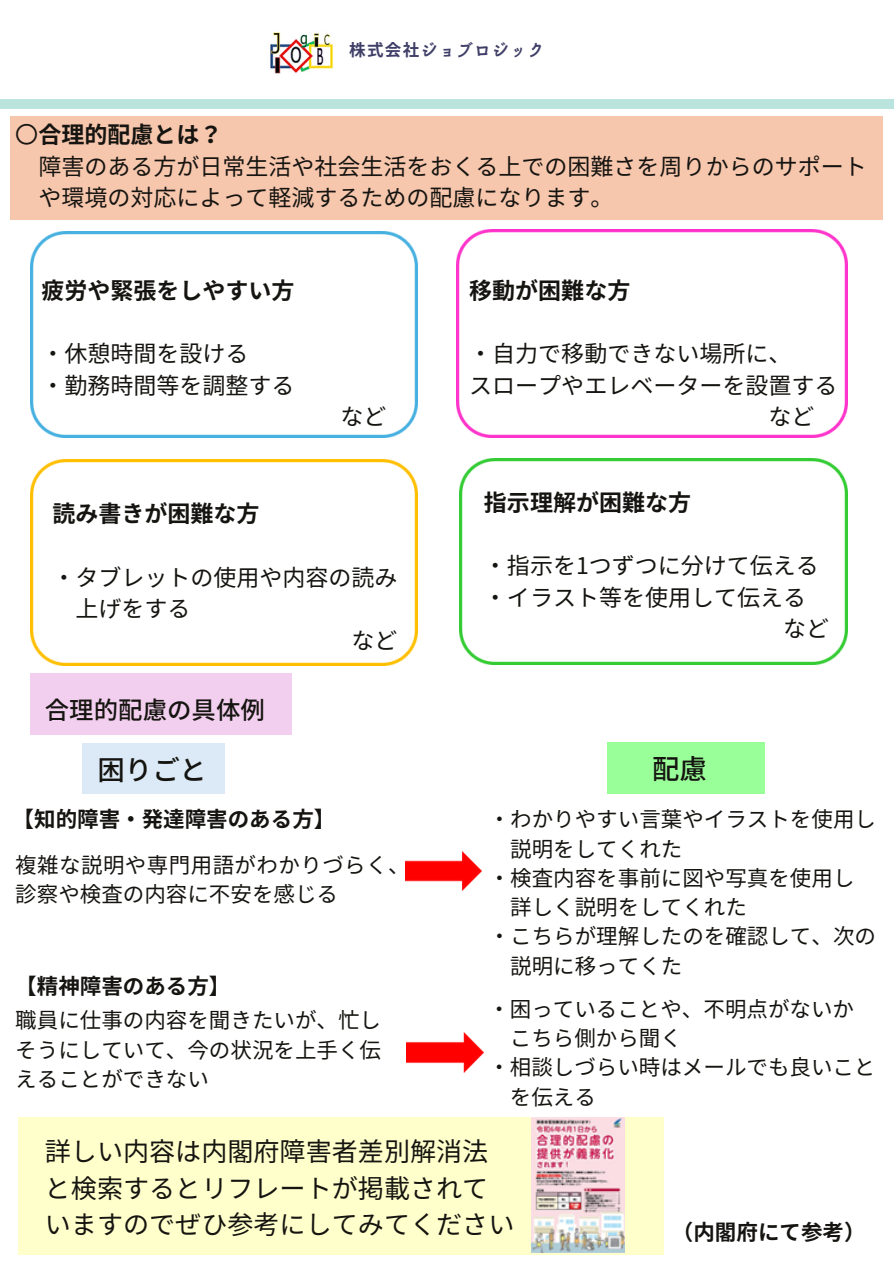
<style>
.page{position:relative;width:894px;height:1264px;background:#fff}
.page>*{position:absolute;margin:0;border:0;box-sizing:border-box;transform-origin:0 0}
.t1{font:500 27.45px "Noto Sans JP";color:#151410}
.t2{font:26.1px/36px "Noto Sans JP";color:#151410}
.t3{font:500 24.45px "Noto Sans JP";color:#151410}
.t4{font:22.95px/31.5px "Noto Sans JP";color:#151410}
.t5{font:700 22.95px "Noto Sans JP";color:#151410}
.t6{font:21.45px/29.2px "Noto Sans JP";color:#151410}
.t7{font:700 21.45px "Noto Sans JP";color:#151410}
.t8{font:700 16.5px "irohakaku C";letter-spacing:.08em;color:#3f3e67}
.s1{font-weight:700}
</style>
<div class="page">
<div style="left:0;top:99px;width:893px;height:9px;background:#bce4df"></div>
<img style="left:270px;top:32px;width:63px;height:42px">
<img style="left:30px;top:231px;width:387px;height:206px">
<img style="left:456px;top:229px;width:390px;height:208px">
<img style="left:30px;top:459px;width:387px;height:206px">
<img style="left:459px;top:458px;width:387px;height:206px">
<img style="left:405px;top:851px;width:76px;height:39px">
<img style="left:407px;top:1032px;width:76px;height:40px">
<img style="left:531px;top:1117px;width:93px;height:134px">
<p class="t8" style="left:349px;top:39px;width:197px">株式会社ジョブロジック</p>
<h4 class="t4" style="left:38px;top:118px;width:829px;text-indent:-23px">〇<span class="s1">合理的配慮とは？<br></span>障害のある方が日常生活や社会生活をおくる上での困難さを周りからのサポートや環境の対応によって軽減するための配慮になります。</h4>
<p class="t5" style="left:41px;top:272px;width:253px">疲労や緊張をしやすい方</p>
<h3 class="t4" style="left:41px;top:336px;width:254px">・休憩時間を設ける<br>・勤務時間等を調整する</h3>
<p class="t5" style="left:52px;top:496px;width:207px">読み書きが困難な方</p>
<h3 class="t4" style="left:340px;top:399px;width:47px">など</h3>
<h3 class="t4" style="left:52px;top:560px;width:346px">・タブレットの使用や内容の読み</h3>
<h3 class="t4" style="left:75px;top:591px;width:116px">上げをする</h3>
<h3 class="t4" style="left:351px;top:623px;width:47px">など</h3>
<p class="t5" style="left:469px;top:272px;width:161px">移動が困難な方</p>
<h1 class="t4" style="left:469px;top:336px;width:323px">・自力で移動できない場所に、</h1>
<h1 class="t4" style="left:469px;top:368px;width:369px">スロープやエレベーターを設置する</h1>
<h1 class="t4" style="left:768px;top:399px;width:47px">など</h1>
<h4 class="t5" style="left:484px;top:484px;width:207px">指示理解が困難な方</h4>
<p class="t4" style="left:484px;top:548px;width:336px">・指示を1つずつに分けて伝える</p>
<p class="t4" style="left:484px;top:580px;width:323px">・イラスト等を使用して伝える</p>
<p class="t4" style="left:782px;top:611px;width:47px">など</p>
<h1 class="t3" style="left:45px;top:690px;width:221px">合理的配慮の具体例</h1>
<h5 class="t1" style="left:97px;top:748px;width:111px">困りごと</h5>
<p class="t1" style="left:651px;top:747px;width:56px">配慮</p>
<h5 class="t7" style="left:13px;top:802px;width:324px">【知的障害・発達障害のある方】</h5>
<h6 class="t6" style="left:488px;top:803px;width:388px">・わかりやすい言葉やイラストを使用し</h6>
<h6 class="t6" style="left:510px;top:833px;width:173px">説明をしてくれた</h6>
<h6 class="t6" style="left:488px;top:862px;width:367px">・検査内容を事前に図や写真を使用し</h6>
<h6 class="t6" style="left:510px;top:891px;width:238px">詳しく説明をしてくれた</h6>
<h6 class="t6" style="left:488px;top:920px;width:388px">・こちらが理解したのを確認して、次の</h6>
<h6 class="t6" style="left:510px;top:950px;width:173px">説明に移ってくた</h6>
<p class="t7" style="left:15px;top:969px;width:216px">【精神障害のある方】</p>
<h6 class="t6" style="left:15px;top:1004px;width:367px;text-align:justify">職員に仕事の内容を聞きたいが、忙しそうにしていて、今の状況を上手く伝えることができない</h6>
<h6 class="t6" style="left:15px;top:849px;width:396px">複雑な説明や専門用語がわかりづらく、診察や検査の内容に不安を感じる</h6>
<h6 class="t6" style="left:488px;top:993px;width:367px">・困っていることや、不明点がないか</h6>
<h6 class="t6" style="left:509px;top:1022px;width:173px">こちら側から聞く</h6>
<h6 class="t6" style="left:488px;top:1051px;width:388px">・相談しづらい時はメールでも良いこと</h6>
<h6 class="t6" style="left:509px;top:1080px;width:88px">を伝える</h6>
<p class="t2" style="left:45px;top:1132px;width:471px">詳しい内容は内閣府障害者差別解消法と検索するとリフレートが掲載されていますのでぜひ参考にしてみてください</p>
<p class="t7" style="left:671px;top:1214px;width:195px">（内閣府にて参考）</p>
</div>
